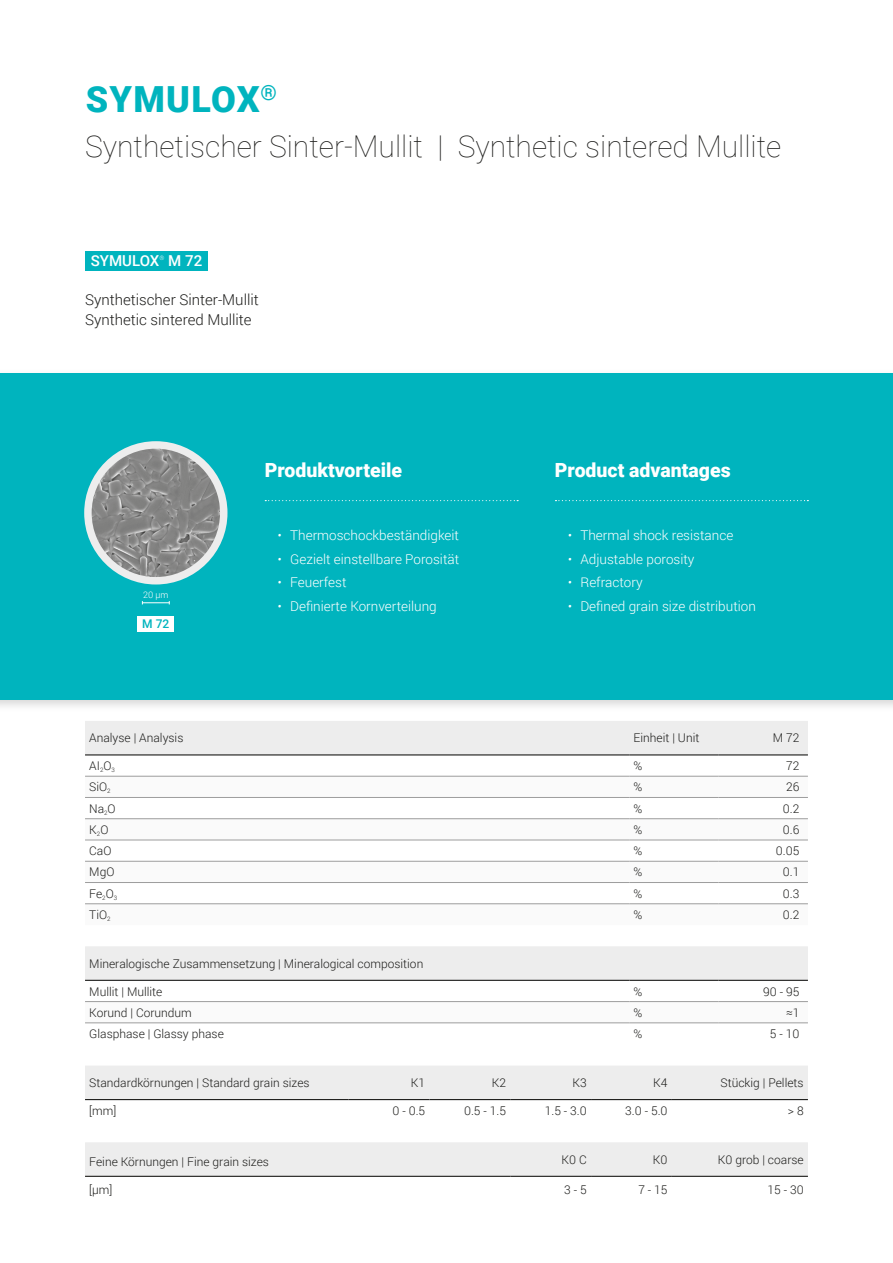
<style>
.page{position:relative;width:893px;height:1263px;background:#fff}
.page>*{position:absolute;margin:0;border:0;box-sizing:border-box;transform-origin:0 0}
.t1{font:900 36px "Roboto";letter-spacing:.035em;color:#00b4be}
.t2{font:100 30px "Roboto";color:#1d1d1b}
.t3{font:900 19.5px "Roboto";color:#fff}
.t4{font:300 15px/20.5px "Roboto";color:#1d1d1b}
.t5{font:500 15px "Roboto";color:#fff}
.t6{font:300 13.5px "Roboto";color:#fff}
.t7{font:300 12px "Roboto";color:#1d1d1b}
.t8{font:500 12px "Roboto";color:#00b4be}
.t9{font:300 9px "Roboto";color:#fff}
.t10{font:300 6.15px "Roboto";color:#fff}
.s1{font-style:italic}
</style>
<div class="page">
<img style="left:0;top:373px;width:893px;height:334px">
<div style="left:0;top:374px;width:893px;height:326px;background:#00b4be"></div>
<svg style="left:265px;top:500px;width:253px;height:1px"></svg>
<svg style="left:555px;top:500px;width:253px;height:1px"></svg>
<div style="left:85px;top:721px;width:723px;height:33px;background:#ededed"></div>
<svg style="left:85px;top:755px;width:723px;height:21px"></svg>
<svg style="left:85px;top:819px;width:723px;height:86px"></svg>
<hr style="left:85px;top:776px;width:544px;height:1px;background:#9d9d9d">
<hr style="left:629px;top:776px;width:90px;height:1px;background:#9d9d9d">
<hr style="left:719px;top:776px;width:89px;height:1px;background:#9d9d9d">
<hr style="left:85px;top:797px;width:544px;height:1px;background:#9d9d9d">
<hr style="left:629px;top:797px;width:90px;height:1px;background:#9d9d9d">
<hr style="left:719px;top:797px;width:89px;height:1px;background:#9d9d9d">
<hr style="left:85px;top:818px;width:544px;height:1px;background:#9d9d9d">
<hr style="left:629px;top:818px;width:90px;height:1px;background:#9d9d9d">
<hr style="left:719px;top:818px;width:89px;height:1px;background:#9d9d9d">
<hr style="left:85px;top:840px;width:544px;height:1px;background:#9d9d9d">
<hr style="left:629px;top:840px;width:90px;height:1px;background:#9d9d9d">
<hr style="left:719px;top:840px;width:89px;height:1px;background:#9d9d9d">
<hr style="left:85px;top:861px;width:544px;height:1px;background:#9d9d9d">
<hr style="left:629px;top:861px;width:90px;height:1px;background:#9d9d9d">
<hr style="left:719px;top:861px;width:89px;height:1px;background:#9d9d9d">
<hr style="left:85px;top:882px;width:544px;height:1px;background:#9d9d9d">
<hr style="left:629px;top:882px;width:90px;height:1px;background:#9d9d9d">
<hr style="left:719px;top:882px;width:89px;height:1px;background:#9d9d9d">
<hr style="left:85px;top:903px;width:544px;height:1px;background:#9d9d9d">
<hr style="left:629px;top:903px;width:90px;height:1px;background:#9d9d9d">
<hr style="left:719px;top:903px;width:89px;height:1px;background:#9d9d9d">
<hr style="left:85px;top:754px;width:544px;height:1px;background:#1d1d1b">
<hr style="left:629px;top:754px;width:90px;height:1px;background:#1d1d1b">
<hr style="left:719px;top:754px;width:89px;height:1px;background:#1d1d1b">
<div style="left:85px;top:251px;width:123px;height:19px;background:#00b4be"></div>
<img style="left:88px;top:445px;width:136px;height:136px;border-radius:68px">
<div style="left:84px;top:441px;width:143px;height:143px;border:7px solid #ededed;border-radius:50%"></div>
<div style="left:138px;top:616px;width:36px;height:15px;background:#fff"></div>
<svg style="left:142px;top:601px;width:28px;height:3px"></svg>
<div style="left:85px;top:1066px;width:723px;height:35px;background:#ededed"></div>
<hr style="left:85px;top:1099px;width:264px;height:1px;background:#1d1d1b">
<hr style="left:349px;top:1099px;width:80px;height:1px;background:#1d1d1b">
<hr style="left:429px;top:1099px;width:81px;height:1px;background:#1d1d1b">
<hr style="left:510px;top:1099px;width:81px;height:1px;background:#1d1d1b">
<hr style="left:591px;top:1099px;width:81px;height:1px;background:#1d1d1b">
<hr style="left:672px;top:1099px;width:136px;height:1px;background:#1d1d1b">
<div style="left:85px;top:946px;width:723px;height:34px;background:#ededed"></div>
<svg style="left:85px;top:1023px;width:723px;height:1px"></svg>
<svg style="left:85px;top:1002px;width:723px;height:1px"></svg>
<hr style="left:85px;top:1001px;width:544px;height:1px;background:#9d9d9d">
<hr style="left:629px;top:1001px;width:90px;height:1px;background:#9d9d9d">
<hr style="left:719px;top:1001px;width:89px;height:1px;background:#9d9d9d">
<hr style="left:85px;top:1022px;width:544px;height:1px;background:#9d9d9d">
<hr style="left:629px;top:1022px;width:90px;height:1px;background:#9d9d9d">
<hr style="left:719px;top:1022px;width:89px;height:1px;background:#9d9d9d">
<hr style="left:85px;top:980px;width:544px;height:1px;background:#1d1d1b">
<hr style="left:629px;top:980px;width:90px;height:1px;background:#1d1d1b">
<hr style="left:719px;top:980px;width:89px;height:1px;background:#1d1d1b">
<div style="left:85px;top:1142px;width:723px;height:34px;background:#ededed"></div>
<hr style="left:85px;top:1176px;width:425px;height:1px;background:#1d1d1b">
<hr style="left:510px;top:1176px;width:81px;height:1px;background:#1d1d1b">
<hr style="left:591px;top:1176px;width:81px;height:1px;background:#1d1d1b">
<hr style="left:672px;top:1176px;width:136px;height:1px;background:#1d1d1b">
<h1 class="t1" style="left:86px;top:74px;width:193px">SYMULOX<sup>®</sup></h1>
<h2 class="t2" style="left:85px;top:125px;width:698px">Synthetischer Sinter-Mullit | Synthetic sintered Mullite</h2>
<p class="t5" style="left:91px;top:250px;width:70px">SYMULOX</p>
<p class="t10" style="left:160px;top:254px;width:6px">®</p>
<p class="t5" style="left:168px;top:250px;width:36px">M 72</p>
<p class="t4" style="left:85px;top:289px;width:175px">Synthetischer Sinter-Mullit<br>Synthetic sintered Mullite</p>
<p class="t9" style="left:143px;top:588px;width:27px">20 µm</p>
<p class="t8" style="left:142px;top:615px;width:29px">M 72</p>
<h3 class="t3" style="left:265px;top:457px;width:139px">Produktvorteile</h3>
<p class="t6" style="left:277px;top:526px;width:183px"><span class="s1">•</span> Thermoschockbeständigkeit</p>
<p class="t6" style="left:277px;top:549px;width:183px"><span class="s1">•</span> Gezielt einstellbare Porosität</p>
<p class="t6" style="left:277px;top:573px;width:71px"><span class="s1">•</span> Feuerfest</p>
<p class="t6" style="left:277px;top:596px;width:161px"><span class="s1">•</span> Definierte Kornverteilung</p>
<h3 class="t3" style="left:555px;top:457px;width:177px">Product advantages</h3>
<p class="t6" style="left:568px;top:526px;width:167px"><span class="s1">•</span> Thermal shock resistance</p>
<p class="t6" style="left:568px;top:549px;width:128px"><span class="s1">•</span> Adjustable porosity</p>
<p class="t6" style="left:568px;top:573px;width:77px"><span class="s1">•</span> Refractory</p>
<p class="t6" style="left:568px;top:596px;width:190px"><span class="s1">•</span> Defined grain size distribution</p>
<p class="t7" style="left:89px;top:730px;width:96px">Analyse | Analysis</p>
<p class="t7" style="left:634px;top:730px;width:67px">Einheit | Unit</p>
<p class="t7" style="left:773px;top:730px;width:28px">M 72</p>
<p class="t7" style="left:89px;top:758px;width:27px">AI<sub>2</sub>O<sub>3</sub></p>
<p class="t7" style="left:634px;top:758px;width:10px">%</p>
<p class="t7" style="left:786px;top:758px;width:15px">72</p>
<p class="t7" style="left:89px;top:779px;width:23px">SiO<sub>2</sub></p>
<p class="t7" style="left:634px;top:779px;width:10px">%</p>
<p class="t7" style="left:786px;top:779px;width:15px">26</p>
<p class="t7" style="left:89px;top:800px;width:28px">Na<sub>2</sub>O</p>
<p class="t7" style="left:634px;top:800px;width:10px">%</p>
<p class="t7" style="left:783px;top:800px;width:18px">0.2</p>
<p class="t7" style="left:89px;top:821px;width:21px">K<sub>2</sub>O</p>
<p class="t7" style="left:634px;top:821px;width:10px">%</p>
<p class="t7" style="left:783px;top:821px;width:18px">0.6</p>
<p class="t7" style="left:89px;top:842px;width:24px">CaO</p>
<p class="t7" style="left:634px;top:842px;width:10px">%</p>
<p class="t7" style="left:776px;top:842px;width:25px">0.05</p>
<p class="t7" style="left:89px;top:864px;width:27px">MgO</p>
<p class="t7" style="left:634px;top:864px;width:10px">%</p>
<p class="t7" style="left:783px;top:864px;width:18px">0.1</p>
<p class="t7" style="left:89px;top:885px;width:29px">Fe<sub>2</sub>O<sub>3</sub></p>
<p class="t7" style="left:634px;top:885px;width:10px">%</p>
<p class="t7" style="left:783px;top:885px;width:18px">0.3</p>
<p class="t7" style="left:89px;top:906px;width:23px">TiO<sub>2</sub></p>
<p class="t7" style="left:634px;top:906px;width:10px">%</p>
<p class="t7" style="left:783px;top:906px;width:18px">0.2</p>
<p class="t7" style="left:89px;top:955px;width:336px">Mineralogische Zusammensetzung | Mineralogical composition</p>
<p class="t7" style="left:89px;top:983px;width:75px">Mullit | Mullite</p>
<p class="t7" style="left:634px;top:983px;width:10px">%</p>
<p class="t7" style="left:763px;top:983px;width:38px">90 - 95</p>
<p class="t7" style="left:89px;top:1004px;width:104px">Korund | Corundum</p>
<p class="t7" style="left:634px;top:1004px;width:10px">%</p>
<p class="t7" style="left:786px;top:1004px;width:15px">≈1</p>
<p class="t7" style="left:89px;top:1025px;width:136px">Glasphase | Glassy phase</p>
<p class="t7" style="left:634px;top:1025px;width:10px">%</p>
<p class="t7" style="left:770px;top:1025px;width:31px">5 - 10</p>
<p class="t7" style="left:89px;top:1074px;width:222px">Standardkörnungen | Standard grain sizes</p>
<p class="t7" style="left:411px;top:1074px;width:16px">K1</p>
<p class="t7" style="left:492px;top:1074px;width:16px">K2</p>
<p class="t7" style="left:572px;top:1074px;width:16px">K3</p>
<p class="t7" style="left:653px;top:1074px;width:16px">K4</p>
<p class="t7" style="left:720px;top:1074px;width:85px">Stückig | Pellets</p>
<p class="t7" style="left:89px;top:1102px;width:29px">[mm]</p>
<p class="t7" style="left:392px;top:1102px;width:34px">0 - 0.5</p>
<p class="t7" style="left:464px;top:1102px;width:43px">0.5 - 1.5</p>
<p class="t7" style="left:545px;top:1102px;width:43px">1.5 - 3.0</p>
<p class="t7" style="left:625px;top:1102px;width:44px">3.0 - 5.0</p>
<p class="t7" style="left:788px;top:1102px;width:17px">&gt; 8</p>
<p class="t7" style="left:89px;top:1153px;width:181px">Feine Körnungen | Fine grain sizes</p>
<p class="t7" style="left:562px;top:1151px;width:27px">K0 C</p>
<p class="t7" style="left:653px;top:1151px;width:16px">K0</p>
<p class="t7" style="left:718px;top:1151px;width:87px">K0 grob | coarse</p>
<p class="t7" style="left:89px;top:1181px;width:25px">[µm]</p>
<p class="t7" style="left:564px;top:1181px;width:24px">3 - 5</p>
<p class="t7" style="left:638px;top:1181px;width:31px">7 - 15</p>
<p class="t7" style="left:767px;top:1181px;width:38px">15 - 30</p>
</div>
